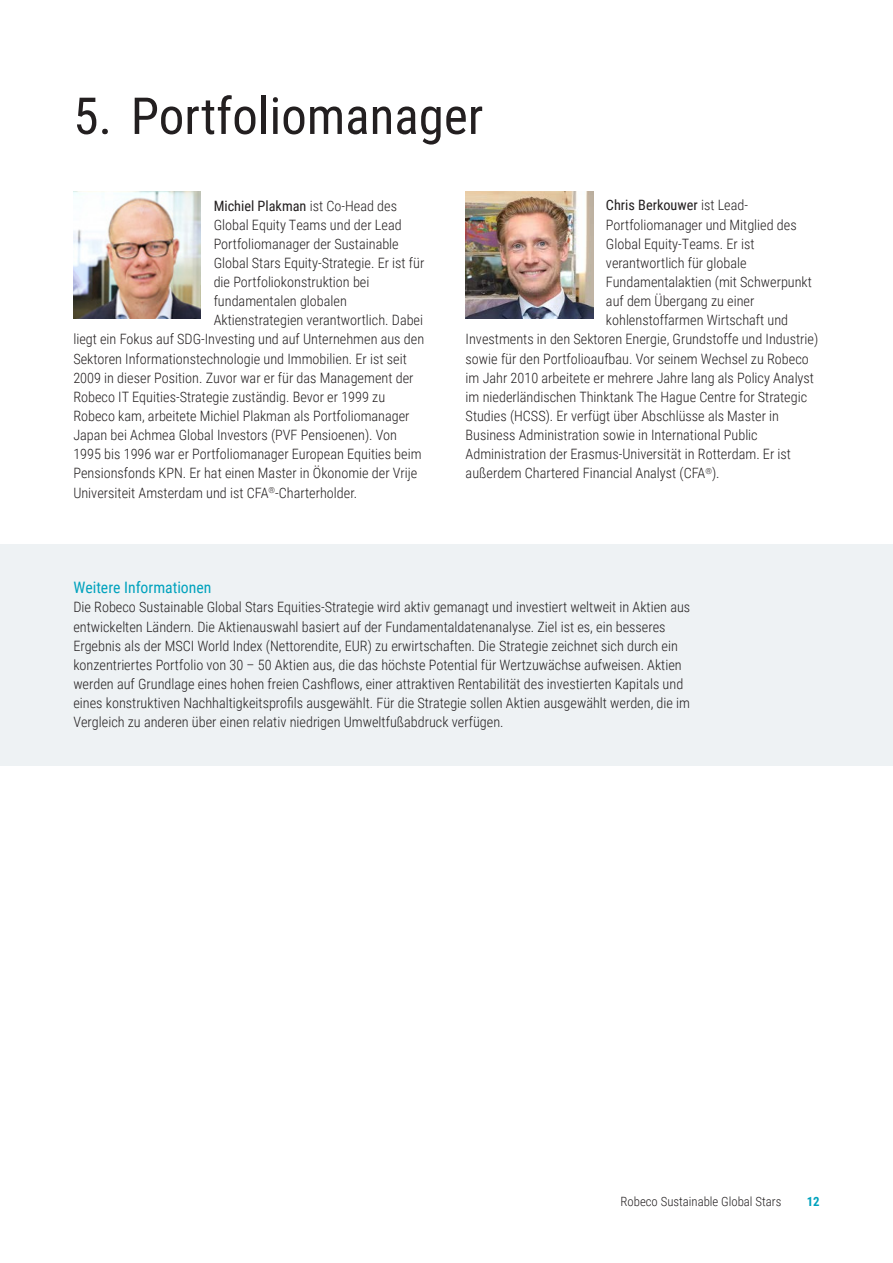
<style>
.page{position:relative;width:893px;height:1263px;background:#fff}
.page>*{position:absolute;margin:0;border:0;box-sizing:border-box;transform-origin:0 0}
.Inleidende_tekst{font:51px "Roboto Condensed";color:#231f20}
.Paragraafkop{font:15.75px "Roboto Condensed";color:#00a2bd}
.Leestekst{font:300 14.25px/19.2px "Roboto Condensed";color:#231f20}
.Leestekst-2{font:14.25px "Roboto Condensed";color:#231f20}
.t1{font:300 12.75px "Roboto Condensed";color:#231f20}
.t2{font:700 12.75px "Roboto Condensed";color:#00a2bd}
.s1{font-weight:300}
</style>
<div class="page">
<div style="left:0;top:544px;width:893px;height:221px;background:#eef2f4"></div>
<img style="left:73px;top:191px;width:128px;height:128px">
<img style="left:466px;top:191px;width:127px;height:128px">
<p class="Inleidende_tekst" style="left:73px;top:80px;width:411px">5. Portfoliomanager</p>
<p class="Leestekst-2" style="left:214px;top:195px;width:185px">Michiel Plakman <span class="s1">ist Co-Head des</span></p>
<p class="Leestekst" style="left:214px;top:214px;width:189px">Global Equity Teams und der Lead</p>
<p class="Leestekst" style="left:214px;top:234px;width:187px">Portfoliomanager der Sustainable</p>
<p class="Leestekst" style="left:214px;top:253px;width:212px">Global Stars Equity-Strategie. Er ist für</p>
<p class="Leestekst" style="left:214px;top:272px;width:157px">die Portfoliokonstruktion bei</p>
<p class="Leestekst" style="left:214px;top:291px;width:135px">fundamentalen globalen</p>
<p class="Leestekst" style="left:214px;top:310px;width:211px">Aktienstrategien verantwortlich. Dabei</p>
<p class="Leestekst" style="left:73px;top:329px;width:352px">liegt ein Fokus auf SDG-Investing und auf Unternehmen aus den</p>
<p class="Leestekst" style="left:73px;top:348px;width:335px">Sektoren Informationstechnologie und Immobilien. Er ist seit</p>
<p class="Leestekst" style="left:73px;top:368px;width:342px">2009 in dieser Position. Zuvor war er für das Management der</p>
<p class="Leestekst" style="left:73px;top:387px;width:313px">Robeco IT Equities-Strategie zuständig. Bevor er 1999 zu</p>
<p class="Leestekst" style="left:73px;top:406px;width:338px">Robeco kam, arbeitete Michiel Plakman als Portfoliomanager</p>
<p class="Leestekst" style="left:73px;top:425px;width:325px">Japan bei Achmea Global Investors (PVF Pensioenen). Von</p>
<p class="Leestekst" style="left:73px;top:444px;width:350px">1995 bis 1996 war er Portfoliomanager European Equities beim</p>
<p class="Leestekst" style="left:73px;top:463px;width:345px">Pensionsfonds KPN. Er hat einen Master in Ökonomie der Vrije</p>
<p class="Leestekst" style="left:73px;top:482px;width:285px">Universiteit Amsterdam und ist CFA<sup>®</sup>-Charterholder.</p>
<p class="Leestekst-2" style="left:606px;top:195px;width:144px">Chris Berkouwer <span class="s1">ist Lead-</span></p>
<p class="Leestekst" style="left:606px;top:214px;width:192px">Portfoliomanager und Mitglied des</p>
<p class="Leestekst" style="left:606px;top:234px;width:150px">Global Equity-Teams. Er ist</p>
<p class="Leestekst" style="left:606px;top:253px;width:142px">verantwortlich für globale</p>
<p class="Leestekst" style="left:606px;top:272px;width:207px">Fundamentalaktien (mit Schwerpunkt</p>
<p class="Leestekst" style="left:606px;top:291px;width:150px">auf dem Übergang zu einer</p>
<p class="Leestekst" style="left:606px;top:310px;width:184px">kohlenstoffarmen Wirtschaft und</p>
<p class="Leestekst" style="left:466px;top:329px;width:354px">Investments in den Sektoren Energie, Grundstoffe und Industrie)</p>
<p class="Leestekst" style="left:466px;top:348px;width:345px">sowie für den Portfolioaufbau. Vor seinem Wechsel zu Robeco</p>
<p class="Leestekst" style="left:466px;top:368px;width:350px">im Jahr 2010 arbeitete er mehrere Jahre lang als Policy Analyst</p>
<p class="Leestekst" style="left:466px;top:387px;width:343px">im niederländischen Thinktank The Hague Centre for Strategic</p>
<p class="Leestekst" style="left:466px;top:406px;width:315px">Studies (HCSS). Er verfügt über Abschlüsse als Master in</p>
<p class="Leestekst" style="left:466px;top:425px;width:294px">Business Administration sowie in International Public</p>
<p class="Leestekst" style="left:466px;top:444px;width:327px">Administration der Erasmus-Universität in Rotterdam. Er ist</p>
<p class="Leestekst" style="left:466px;top:463px;width:256px">außerdem Chartered Financial Analyst (CFA<sup>®</sup>).</p>
<p class="Paragraafkop" style="left:73px;top:577px;width:140px">Weitere Informationen</p>
<p class="Leestekst" style="left:73px;top:597px;width:618px">Die Robeco Sustainable Global Stars Equities-Strategie wird aktiv gemanagt und investiert weltweit in Aktien aus entwickelten Ländern. Die Aktienauswahl basiert auf der Fundamentaldatenanalyse. Ziel ist es, ein besseres Ergebnis als der MSCI World Index (Nettorendite, EUR) zu erwirtschaften. Die Strategie zeichnet sich durch ein konzentriertes Portfolio von 30 – 50 Aktien aus, die das höchste Potential für Wertzuwächse aufweisen. Aktien werden auf Grundlage eines hohen freien Cashflows, einer attraktiven Rentabilität des investierten Kapitals und eines konstruktiven Nachhaltigkeitsprofils ausgewählt. Für die Strategie sollen Aktien ausgewählt werden, die im Vergleich zu anderen über einen relativ niedrigen Umweltfußabdruck verfügen.</p>
<p class="t1" style="left:620px;top:1192px;width:162px">Robeco Sustainable Global Stars</p>
<p class="t2" style="left:807px;top:1192px;width:14px">12</p>
</div>
